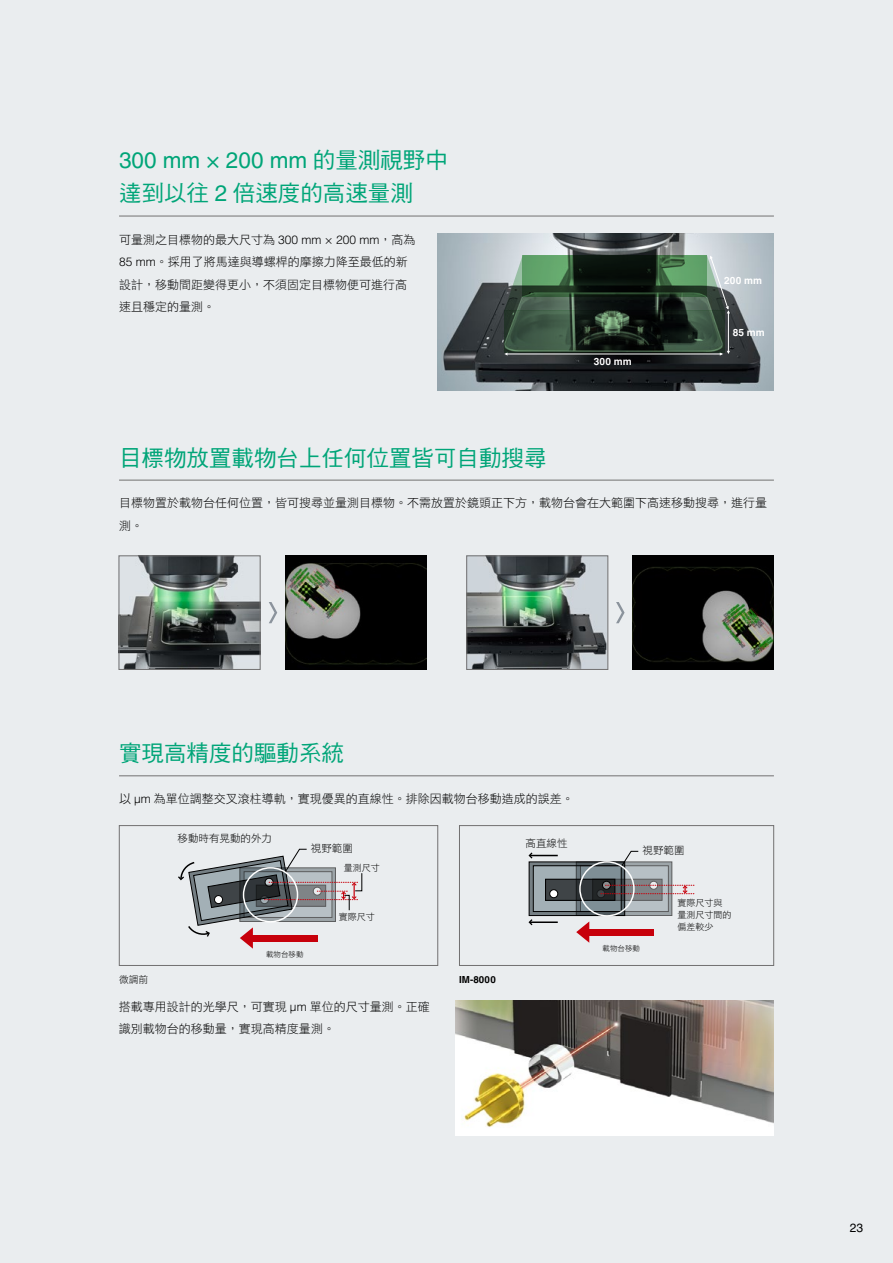
<style>
.page{position:relative;width:893px;height:1263px;background:#eaedef}
.page>*{position:absolute;margin:0;border:0;box-sizing:border-box;transform-origin:0 0}
.t1{font:22.5px "DF Hei Std W5";color:#00a578}
.t2{font:22.5px "Helvetica LT Std";color:#00a578}
.t3{font:12px/22.5px "DF Hei Std W3";color:#000}
.t4{font:12px "Helvetica LT Std";color:#000}
.t5{font:10.5px "DF Hei Std W3";color:#000}
.t6{font:700 10.05px "Helvetica LT Std";color:#fff}
.t7{font:700 9.75px "Helvetica LT Std";letter-spacing:.02em;color:#000}
.t8{font:9.75px "DF Hei Std W3";color:#000}
.t9{font:9px/12px "DF Hei Std W3";color:#000}
.t10{font:7.5px "DF Hei Std W3";color:#000}
.s1{font-family:"DF Hei Std W5"}
.s2{font-family:"Helvetica LT Std"}
.s3{font-family:"Helvetica LT Std";font-weight:300}
</style>
<div class="page">
<img style="left:437px;top:233px;width:337px;height:157px">
<img style="left:121px;top:558px;width:137px;height:110px">
<div style="left:119px;top:556px;width:141px;height:114px;border:1px solid #727171"></div>
<img style="left:468px;top:558px;width:138px;height:110px">
<div style="left:466px;top:556px;width:142px;height:114px;border:1px solid #727171"></div>
<img style="left:285px;top:556px;width:142px;height:113px">
<img style="left:632px;top:556px;width:142px;height:113px">
<svg style="left:269px;top:602px;width:8px;height:21px"></svg>
<svg style="left:616px;top:602px;width:9px;height:21px"></svg>
<img style="left:455px;top:1000px;width:319px;height:135px">
<svg style="left:178px;top:849px;width:184px;height:100px"></svg>
<div style="left:243px;top:867px;width:55px;height:55px;border:2px solid #fff;border-radius:50%"></div>
<div style="left:119px;top:825px;width:319px;height:141px;border:1px solid #727171"></div>
<div style="left:529px;top:862px;width:96px;height:53px;background:linear-gradient(to bottom,#757f84,#747e83)"></div>
<div style="left:529px;top:861px;width:96px;height:55px;border:1px solid #000"></div>
<div style="left:533px;top:866px;width:88px;height:45px;background:#a3b0b6"></div>
<div style="left:533px;top:865px;width:89px;height:47px;border:1px solid #000"></div>
<div style="left:545px;top:879px;width:70px;height:21px;background:#3f4447"></div>
<div style="left:545px;top:879px;width:70px;height:22px;border:1px solid #000"></div>
<div style="left:550px;top:890px;width:8px;height:8px;background:#fff;border-radius:50%"></div>
<div style="left:549px;top:889px;width:9px;height:9px;border:1px solid #000;border-radius:50%"></div>
<svg style="left:578px;top:863px;width:92px;height:51px"></svg>
<div style="left:576px;top:861px;width:96px;height:55px;border:1px solid #000"></div>
<svg style="left:582px;top:867px;width:85px;height:43px;background:#8f999f"></svg>
<div style="left:580px;top:865px;width:89px;height:47px;border:1px solid #000"></div>
<svg style="left:594px;top:881px;width:66px;height:18px"></svg>
<div style="left:592px;top:879px;width:70px;height:22px;border:1px solid #000"></div>
<div style="left:649px;top:881px;width:9px;height:9px;border:1px solid #000;border-radius:50%"></div>
<svg style="left:597px;top:890px;width:8px;height:8px"></svg>
<div style="left:596px;top:889px;width:9px;height:9px;border:1px solid #000;border-radius:50%"></div>
<svg style="left:601px;top:885px;width:94px;height:9px"></svg>
<svg style="left:576px;top:921px;width:13px;height:22px"></svg>
<div style="left:589px;top:929px;width:65px;height:6px;background:#c7000b"></div>
<svg style="left:621px;top:851px;width:18px;height:16px"></svg>
<hr style="left:530px;top:921px;width:28px;height:2px;background:#000">
<svg style="left:528px;top:919px;width:4px;height:6px"></svg>
<svg style="left:528px;top:852px;width:30px;height:6px"></svg>
<div style="left:579px;top:861px;width:56px;height:56px;border:2px solid #fff;border-radius:50%"></div>
<div style="left:459px;top:825px;width:315px;height:141px;border:1px solid #727171"></div>
<hr style="left:507px;top:354px;width:215px;height:1px;background:#fff">
<svg style="left:504px;top:352px;width:4px;height:4px"></svg>
<hr style="left:119px;top:775px;width:655px;height:1px;background:#727171">
<hr style="left:119px;top:216px;width:655px;height:1px;background:#727171">
<hr style="left:119px;top:480px;width:655px;height:1px;background:#727171">
<svg style="left:504px;top:313px;width:221px;height:39px;background:#2c3e30"></svg>
<hr style="left:728px;top:311px;width:1px;height:42px;background:#fff">
<svg style="left:720px;top:351px;width:10px;height:5px"></svg>
<svg style="left:504px;top:255px;width:226px;height:58px;background:#3d5643"></svg>
<h1 class="t2" style="left:119px;top:147px;width:330px">300 mm × 200 mm <span class="s1">的量測視野中</span></h1>
<h1 class="t1" style="left:119px;top:181px;width:295px">達到以往 <span class="s2">2</span> 倍速度的高速量測</h1>
<p class="t3" style="left:119px;top:228px;width:298px">可量測之目標物的最大尺寸為 <span class="s3">300 mm × 200 mm</span>，高為<br><span class="s3">85 mm</span>。採用了將馬達與導螺桿的摩擦力降至最低的新設計，移動間距變得更小，不須固定目標物便可進行高速且穩定的量測。</p>
<p class="t6" style="left:594px;top:355px;width:39px">300 mm</p>
<p class="t6" style="left:724px;top:274px;width:39px">200 mm</p>
<p class="t6" style="left:733px;top:326px;width:33px">85 mm</p>
<h1 class="t1" style="left:119px;top:446px;width:429px">目標物放置載物台上任何位置皆可自動搜尋</h1>
<p class="t3" style="left:119px;top:491px;width:650px">目標物置於載物台任何位置，皆可搜尋並量測目標物。不需放置於鏡頭正下方，載物台會在大範圍下高速移動搜尋，進行量測。</p>
<h1 class="t1" style="left:119px;top:741px;width:226px">實現高精度的驅動系統</h1>
<p class="t3" style="left:119px;top:788px;width:456px">以 <span class="s3">µm</span> 為單位調整交叉滾柱導軌，實現優異的直線性。排除因載物台移動造成的誤差。</p>
<p class="t5" style="left:178px;top:833px;width:96px">移動時有晃動的外力</p>
<p class="t5" style="left:311px;top:843px;width:43px">視野範圍</p>
<p class="t9" style="left:344px;top:861px;width:37px">量測尺寸</p>
<p class="t10" style="left:266px;top:950px;width:39px">載物台移動</p>
<p class="t9" style="left:339px;top:911px;width:37px">實際尺寸</p>
<p class="t8" style="left:119px;top:974px;width:31px">微調前</p>
<p class="t7" style="left:459px;top:973px;width:38px">IM-8000</p>
<p class="t3" style="left:119px;top:995px;width:312px">搭載專用設計的光學尺，可實現 <span class="s3">µm</span> 單位的尺寸量測。正確識別載物台的移動量，實現高精度量測。</p>
<p class="t5" style="left:526px;top:837px;width:43px">高直線性</p>
<p class="t5" style="left:643px;top:845px;width:43px">視野範圍</p>
<p class="t10" style="left:603px;top:944px;width:39px">載物台移動</p>
<p class="t9" style="left:677px;top:896px;width:55px">實際尺寸與量測尺寸間的偏差較少</p>
<p class="t4" style="left:850px;top:1220px;width:15px">23</p>
</div>
